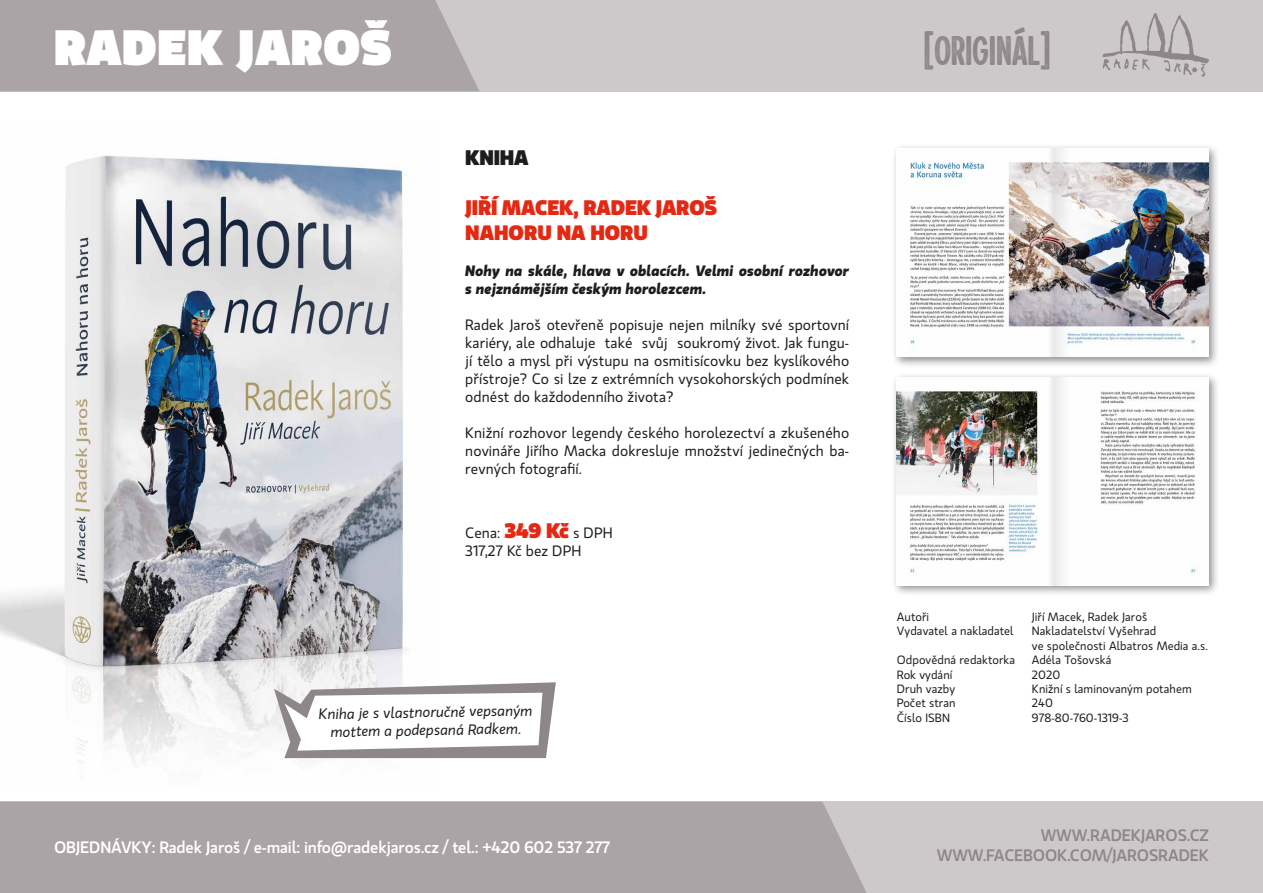
<style>
.page{position:relative;width:1263px;height:893px;background:#fff}
.page>*{position:absolute;margin:0;border:0;box-sizing:border-box;transform-origin:0 0}
.t1{font:49.5px "Gloriola Display Fat";letter-spacing:.02em;color:#fff}
.t2{font:48px "Sonder Print Sans 1";color:#8e8788}
.t3{font:900 21px "Gloriola Display";letter-spacing:-.01em;color:#e52813}
.t4{font:900 21px "Gloriola Display";letter-spacing:-.01em;color:#1d1d1b}
.t5{font:900 20.85px "Gloriola Display";color:#e52813}
.t6{font:500 16.5px "Gloriola";letter-spacing:-.01em;color:#fff}
.t7{font:500 16.5px/19.8px "Gloriola";letter-spacing:-.01em;color:#8e8788;text-align:right}
.t8{font:15px/18px "Gloriola";letter-spacing:.005em;color:#1d1d1b;text-align:justify}
.t9{font:italic 700 15px/18px "Gloriola";color:#1d1d1b}
.t10{font:italic 15px/18px "Gloriola";color:#1d1d1b;text-align:center}
.t11{font:12px/14.4px "Gloriola";letter-spacing:.005em;color:#1d1d1b}
.s1{font-family:"Gloriola Display";font-weight:900;font-size:21px;color:#e52813}
</style>
<div class="page">
<div style="left:0;top:0;width:1263px;height:91px;background:#cdc8ca"></div>
<div style="left:0;top:0;width:479px;height:91px;background:#aba4a6"></div>
<div style="left:0;top:802px;width:1263px;height:91px;background:#cdc8ca"></div>
<div style="left:0;top:802px;width:867px;height:91px;background:#aba4a6"></div>
<svg style="left:1103px;top:13px;width:106px;height:64px"></svg>
<img style="left:0;top:155px;width:436px;height:608px">
<div style="left:891px;top:372px;width:329px;height:224px;background:#1d1d1b;opacity:.5"></div>
<img style="left:897px;top:377px;width:312px;height:208px">
<div style="left:891px;top:144px;width:329px;height:224px;background:#1d1d1b;opacity:.5"></div>
<img style="left:897px;top:149px;width:312px;height:208px">
<svg style="left:274px;top:682px;width:282px;height:76px"></svg>
<h1 class="t1" style="left:54px;top:18px;width:339px">RADEK JAROŠ</h1>
<h3 class="t4" style="left:465px;top:145px;width:65px">KNIHA</h3>
<h3 class="t3" style="left:465px;top:195px;width:253px">JIŘÍ MACEK, RADEK JAROŠ</h3>
<h3 class="t5" style="left:465px;top:221px;width:184px">NAHORU NA HORU</h3>
<p class="t9" style="left:465px;top:262px;width:385px">Nohy na skále, hlava v oblacích. Velmi osobní rozhovor s nejznámějším českým horolezcem.</p>
<p class="t8" style="left:465px;top:316px;width:385px">Radek Jaroš otevřeně popisuje nejen milníky své sportovní kariéry, ale odhaluje také svůj soukromý život. Jak fungu&shy;jí tělo a mysl při výstupu na osmitisícovku bez kyslíkového přístroje? Co si lze z extrémních vysokohorských podmínek odnést do každodenního života?</p>
<p class="t8" style="left:465px;top:424px;width:385px">Knižní rozhovor legendy českého horolezectví a zkušeného novináře Jiřího Macka dokresluje množství jedinečných ba&shy;revných fotografií.</p>
<p class="t8" style="left:465px;top:524px;width:149px">Cena: <span class="s1">349 Kč</span> s DPH<br>317,27 Kč bez DPH</p>
<p class="t10" style="left:319px;top:705px;width:215px;rotate:-1deg">Kniha je s vlastnoručně vepsaným mottem a podepsaná Radkem.</p>
<p class="t6" style="left:54px;top:838px;width:558px">OBJEDNÁVKY: Radek Jaroš / e-mail: info@radekjaros.cz / tel.: +420 602 537 277</p>
<h2 class="t2" style="left:923px;top:24px;width:129px">[ORIGINÁL]</h2>
<p class="t11" style="left:897px;top:610px;width:34px">Autoři</p>
<p class="t11" style="left:1032px;top:610px;width:117px">Jiří Macek, Radek Jaroš</p>
<p class="t11" style="left:897px;top:624px;width:118px">Vydavatel a nakladatel</p>
<p class="t11" style="left:1032px;top:624px;width:178px">Nakladatelství Vyšehrad<br>ve společnosti Albatros Media a.s.</p>
<p class="t11" style="left:897px;top:653px;width:120px">Odpovědná redaktorka</p>
<p class="t11" style="left:1032px;top:653px;width:81px">Adéla Tošovská</p>
<p class="t11" style="left:897px;top:668px;width:57px">Rok vydání</p>
<p class="t11" style="left:1032px;top:668px;width:30px">2020</p>
<p class="t11" style="left:897px;top:682px;width:60px">Druh vazby</p>
<p class="t11" style="left:1032px;top:682px;width:162px">Knižní s laminovaným potahem</p>
<p class="t11" style="left:897px;top:696px;width:60px">Počet stran</p>
<p class="t11" style="left:1032px;top:696px;width:23px">240</p>
<p class="t11" style="left:897px;top:711px;width:55px">Číslo ISBN</p>
<p class="t11" style="left:1032px;top:711px;width:98px">978-80-760-1319-3</p>
<p class="t7" style="left:937px;top:826px;width:274px">WWW.RADEKJAROS.CZ<br>WWW.FACEBOOK.COM/JAROSRADEK</p>
</div>
